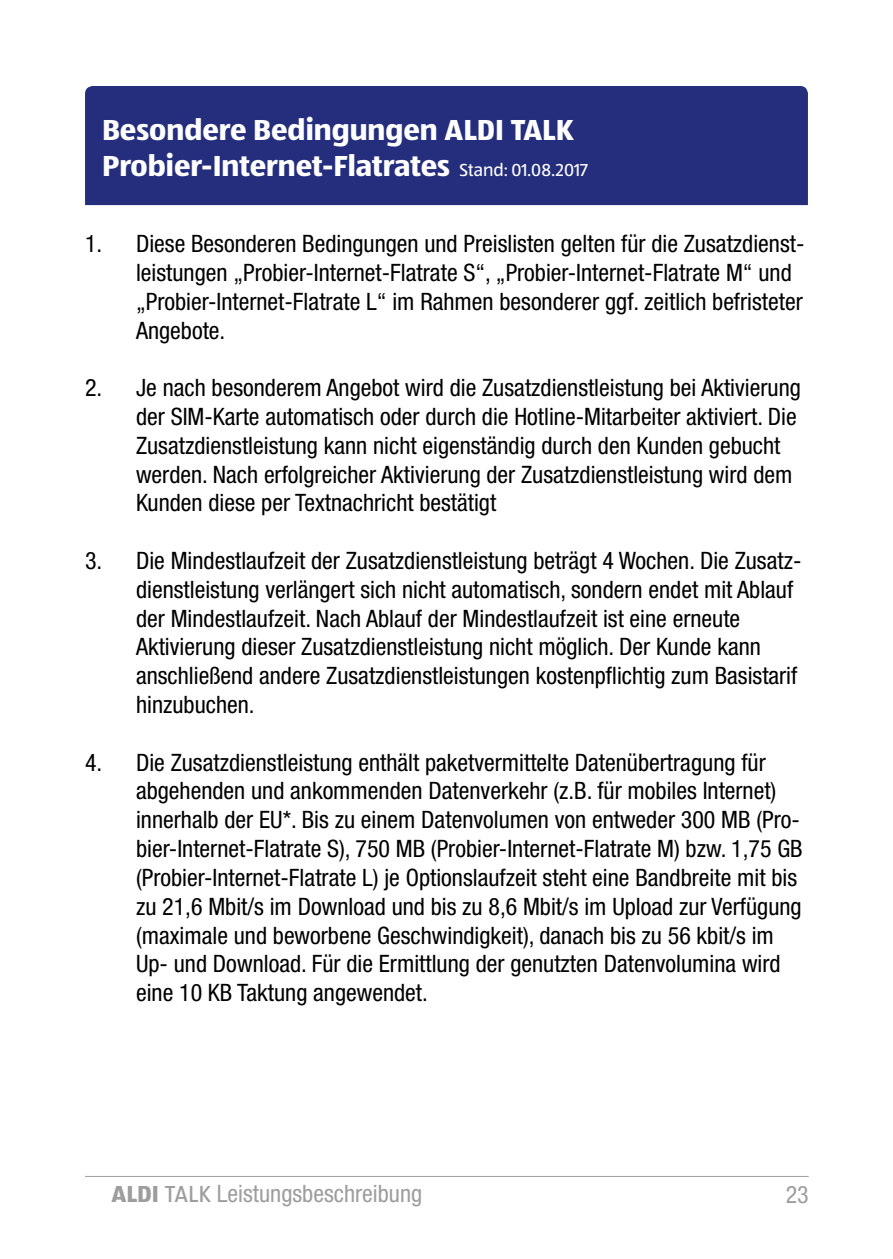
<style>
.page{position:relative;width:893px;height:1259px;background:#fff}
.page>*{position:absolute;margin:0;border:0;box-sizing:border-box;transform-origin:0 0}
.t1{font:30px/36px "ALDISUED Bold";color:#fff}
.t2{font:condensed 24px/28.8px "Helvetica Neue LT";color:#000}
.t3{font:condensed 24px "Helvetica Neue LT";color:#9d9d9c}
.s1{font-family:"ALDISUED Regular";font-size:18px}
.s2{font-family:"ALDISUED Bold";font-stretch:normal}
.s3{font-family:"ALDISUED Regular";font-stretch:normal}
</style>
<div class="page">
<hr style="left:85px;top:1176px;width:724px;height:1px;background:#9d9d9c">
<div style="left:85px;top:86px;width:723px;height:119px;background:#242e7c"></div>
<p class="t1" style="left:102px;top:110px;width:487px">Besondere Bedingungen ALDI TALK<br>Probier-Internet-Flatrates <span class="s1">Stand: 01.08.2017</span></p>
<p class="t2" style="left:136px;top:229px;width:670px;text-indent:-51px">1. Diese Besonderen Bedingungen und Preislisten gelten für die Zusatzdienst&shy;leistungen „Probier-Internet-Flatrate S“, „Probier-Internet-Flatrate M“ und „Probier-Internet-Flatrate L“ im Rahmen besonderer ggf. zeitlich befristeter Angebote.</p>
<p class="t2" style="left:136px;top:373px;width:666px;text-indent:-51px">2. Je nach besonderem Angebot wird die Zusatzdienstleistung bei Aktivierung der SIM-Karte automatisch oder durch die Hotline-Mitarbeiter aktiviert. Die Zusatzdienstleistung kann nicht eigenständig durch den Kunden gebucht werden. Nach erfolgreicher Aktivierung der Zusatzdienstleistung wird dem Kunden diese per Textnachricht bestätigt</p>
<p class="t2" style="left:136px;top:546px;width:667px;text-indent:-51px">3. Die Mindestlaufzeit der Zusatzdienstleistung beträgt 4 Wochen. Die Zusatz&shy;dienstleistung verlängert sich nicht automatisch, sondern endet mit Ablauf der Mindestlaufzeit. Nach Ablauf der Mindestlaufzeit ist eine erneute Aktivierung dieser Zusatzdienstleistung nicht möglich. Der Kunde kann anschließend andere Zusatzdienstleistungen kostenpflichtig zum Basistarif hinzubuchen.</p>
<p class="t2" style="left:136px;top:747px;width:668px;text-indent:-51px">4. Die Zusatzdienstleistung enthält paketvermittelte Datenübertragung für abgehenden und ankommenden Datenverkehr (z.B. für mobiles Internet) innerhalb der EU*. Bis zu einem Datenvolumen von entweder 300 MB (Pro&shy;bier-Internet-Flatrate S), 750 MB (Probier-Internet-Flatrate M) bzw. 1,75 GB (Probier-Internet-Flatrate L) je Optionslaufzeit steht eine Bandbreite mit bis zu 21,6 Mbit/s im Download und bis zu 8,6 Mbit/s im Upload zur Verfügung (maximale und beworbene Geschwindigkeit), danach bis zu 56 kbit/s im Up- und Download. Für die Ermittlung der genutzten Datenvolumina wird eine 10 KB Taktung angewendet.</p>
<p class="t3" style="left:111px;top:1179px;width:312px"><span class="s2">ALDI</span> <span class="s3">TALK</span> Leistungsbeschreibung</p>
<p class="t3" style="left:786px;top:1181px;width:25px">23</p>
</div>
